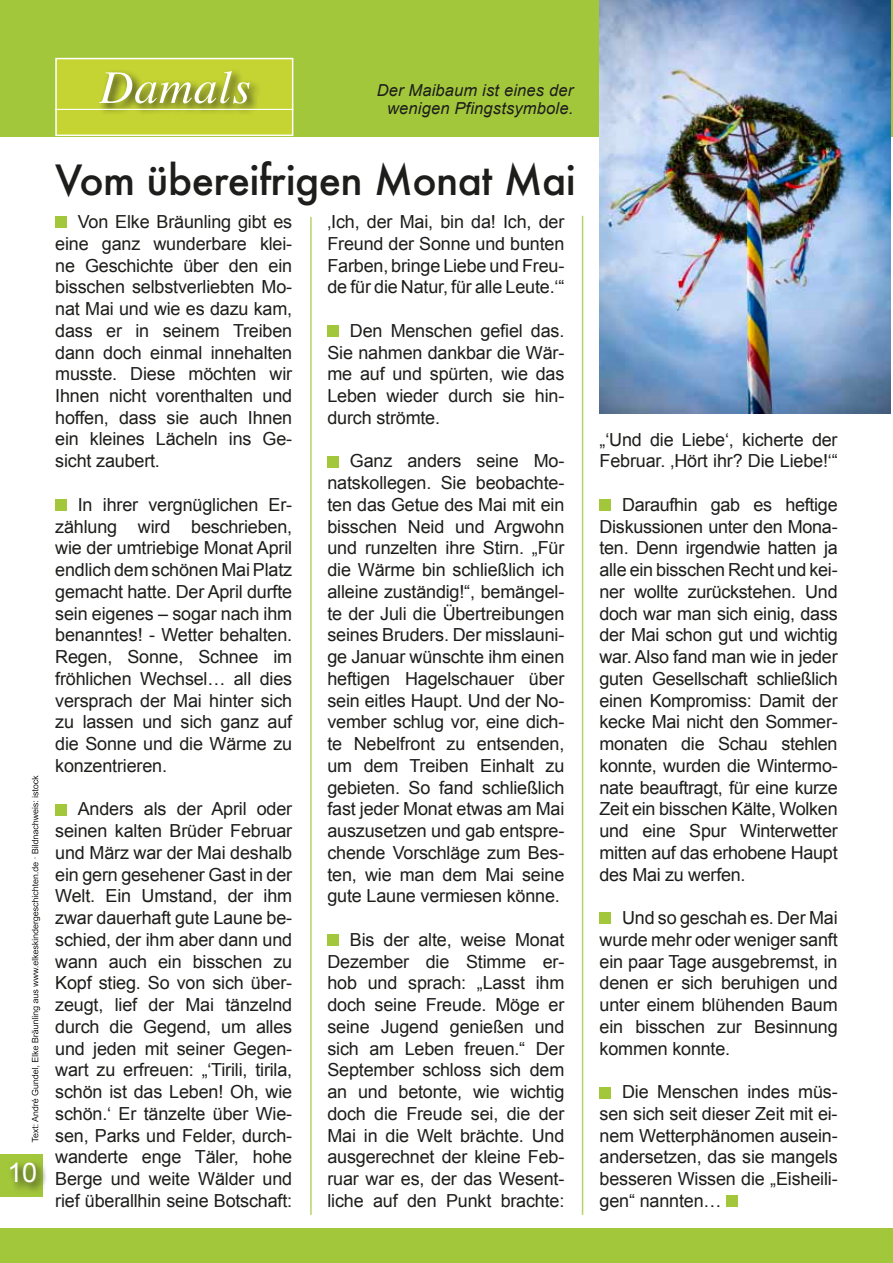
<style>
.page{position:relative;width:893px;height:1263px;background:#fff}
.page>*{position:absolute;margin:0;border:0;box-sizing:border-box;transform-origin:0 0}
.t1{font:500 40.5px "Futura";letter-spacing:-.015em;color:#1d1d1b}
.t2{font:27px "Arial";color:#fff}
.t3{font:18px/21.8px "Arial";letter-spacing:-.01em;color:#1d1d1b;text-align:justify}
.t4{font:italic 16.5px/18px "Arial";letter-spacing:.01em;color:#1d1d1b;text-align:right}
</style>
<div class="page">
<div style="left:0;top:0;width:893px;height:136px;background:#a3c73b"></div>
<div style="left:0;top:1229px;width:893px;height:34px;background:#a3c73b"></div>
<div style="left:0;top:1154px;width:43px;height:42px;background:#a3c73b"></div>
<svg style="left:11px;top:1162px;width:35px;height:29px"></svg>
<div style="left:55px;top:58px;width:238px;height:78px;background:#c5d433;border:2px solid #fff"></div>
<div style="left:96px;top:68px;width:165px;height:48px;background:#1d1d1b;opacity:.9"></div>
<svg style="left:99px;top:71px;width:151px;height:33px"></svg>
<hr style="left:55px;top:109px;width:238px;height:1px;background:#fff">
<div style="left:327px;top:325px;width:12px;height:12px;background:#a3c73b"></div>
<div style="left:327px;top:456px;width:12px;height:11px;background:#a3c73b"></div>
<div style="left:327px;top:934px;width:12px;height:12px;background:#a3c73b"></div>
<div style="left:55px;top:217px;width:12px;height:11px;background:#a3c73b"></div>
<div style="left:55px;top:499px;width:12px;height:12px;background:#a3c73b"></div>
<div style="left:55px;top:804px;width:12px;height:11px;background:#a3c73b"></div>
<svg style="left:32px;top:775px;width:8px;height:367px"></svg>
<img style="left:600px;top:0;width:291px;height:413px">
<div style="left:600px;top:499px;width:11px;height:12px;background:#a3c73b"></div>
<div style="left:600px;top:913px;width:11px;height:11px;background:#a3c73b"></div>
<div style="left:600px;top:1087px;width:11px;height:11px;background:#a3c73b"></div>
<div style="left:726px;top:1195px;width:11px;height:12px;background:#a3c73b"></div>
<hr style="left:582px;top:216px;width:1px;height:999px;background:#b8d267">
<hr style="left:310px;top:217px;width:2px;height:998px;background:#b8d267">
<h2 class="t2" style="left:6px;top:1155px;width:31px">10</h2>
<p class="t4" style="left:377px;top:81px;width:198px">Der Maibaum ist eines der wenigen Pfingstsymbole.</p>
<h1 class="t1" style="left:55px;top:152px;width:522px">Vom übereifrigen Monat Mai</h1>
<p class="t3" style="left:55px;top:211px;width:238px;text-indent:22px">Von Elke Bräunling gibt es eine ganz wunderbare klei&shy;ne Geschichte über den ein bisschen selbstverliebten Mo&shy;nat Mai und wie es dazu kam, dass er in seinem Treiben dann doch einmal innehalten musste. Diese möchten wir Ihnen nicht vorenthalten und hoffen, dass sie auch Ihnen ein kleines Lächeln ins Ge&shy;sicht zaubert.</p>
<p class="t3" style="left:55px;top:494px;width:238px;text-indent:22px">In ihrer vergnüglichen Er&shy;zählung wird beschrieben, wie der umtriebige Monat April endlich dem schönen Mai Platz gemacht hatte. Der April durfte sein eigenes – sogar nach ihm benanntes! - Wetter behalten.<br>Regen, Sonne, Schnee im fröhlichen Wechsel… all dies versprach der Mai hinter sich zu lassen und sich ganz auf die Sonne und die Wärme zu konzentrieren.</p>
<p class="t3" style="left:55px;top:798px;width:238px;text-indent:22px">Anders als der April oder seinen kalten Brüder Februar und März war der Mai deshalb ein gern gesehener Gast in der Welt. Ein Umstand, der ihm zwar dauerhaft gute Laune be&shy;schied, der ihm aber dann und wann auch ein bisschen zu Kopf stieg. So von sich über&shy;zeugt, lief der Mai tänzelnd durch die Gegend, um alles und jeden mit seiner Gegen&shy;wart zu erfreuen: „‘Tirili, tirila, schön ist das Leben! Oh, wie schön.‘ Er tänzelte über Wie&shy;sen, Parks und Felder, durch&shy;wanderte enge Täler, hohe Berge und weite Wälder und rief überallhin seine Botschaft:</p>
<p class="t3" style="left:327px;top:211px;width:238px">‚Ich, der Mai, bin da! Ich, der Freund der Sonne und bunten Farben, bringe Liebe und Freu&shy;de für die Natur, für alle Leute.‘“</p>
<p class="t3" style="left:327px;top:320px;width:238px;text-indent:22px">Den Menschen gefiel das.<br>Sie nahmen dankbar die Wär&shy;me auf und spürten, wie das Leben wieder durch sie hin&shy;durch strömte.</p>
<p class="t3" style="left:327px;top:450px;width:238px;text-indent:22px">Ganz anders seine Mo&shy;natskollegen. Sie beobachte&shy;ten das Getue des Mai mit ein bisschen Neid und Argwohn und runzelten ihre Stirn. „Für die Wärme bin schließlich ich alleine zuständig!“, bemängel&shy;te der Juli die Übertreibungen seines Bruders. Der misslauni&shy;ge Januar wünschte ihm einen heftigen Hagelschauer über sein eitles Haupt. Und der No&shy;vember schlug vor, eine dich&shy;te Nebelfront zu entsenden, um dem Treiben Einhalt zu gebieten. So fand schließlich fast jeder Monat etwas am Mai auszusetzen und gab entspre&shy;chende Vorschläge zum Bes&shy;ten, wie man dem Mai seine gute Laune vermiesen könne.</p>
<p class="t3" style="left:327px;top:929px;width:239px;text-indent:22px">Bis der alte, weise Monat Dezember die Stimme er&shy;hob und sprach: „Lasst ihm doch seine Freude. Möge er seine Jugend genießen und sich am Leben freuen.“ Der September schloss sich dem an und betonte, wie wichtig doch die Freude sei, die der Mai in die Welt brächte. Und ausgerechnet der kleine Feb&shy;ruar war es, der das Wesent&shy;liche auf den Punkt brachte:</p>
<p class="t3" style="left:600px;top:428px;width:240px">„‘Und die Liebe‘, kicherte der<br>Februar. ‚Hört ihr? Die Liebe!‘“</p>
<p class="t3" style="left:600px;top:494px;width:240px;text-indent:22px">Daraufhin gab es heftige Diskussionen unter den Mona&shy;ten. Denn irgendwie hatten ja alle ein bisschen Recht und kei&shy;ner wollte zurückstehen. Und doch war man sich einig, dass der Mai schon gut und wichtig war. Also fand man wie in jeder guten Gesellschaft schließlich einen Kompromiss: Damit der kecke Mai nicht den Sommer&shy;monaten die Schau stehlen konnte, wurden die Wintermo&shy;nate beauftragt, für eine kurze Zeit ein bisschen Kälte, Wolken und eine Spur Winterwetter mitten auf das erhobene Haupt des Mai zu werfen.</p>
<p class="t3" style="left:600px;top:907px;width:240px;text-indent:22px">Und so geschah es. Der Mai wurde mehr oder weniger sanft ein paar Tage ausgebremst, in denen er sich beruhigen und unter einem blühenden Baum ein bisschen zur Besinnung kommen konnte.</p>
<p class="t3" style="left:600px;top:1081px;width:240px;text-indent:22px">Die Menschen indes müs&shy;sen sich seit dieser Zeit mit ei&shy;nem Wetterphänomen ausein&shy;andersetzen, das sie mangels besseren Wissen die „Eisheili&shy;gen“ nannten…</p>
</div>
